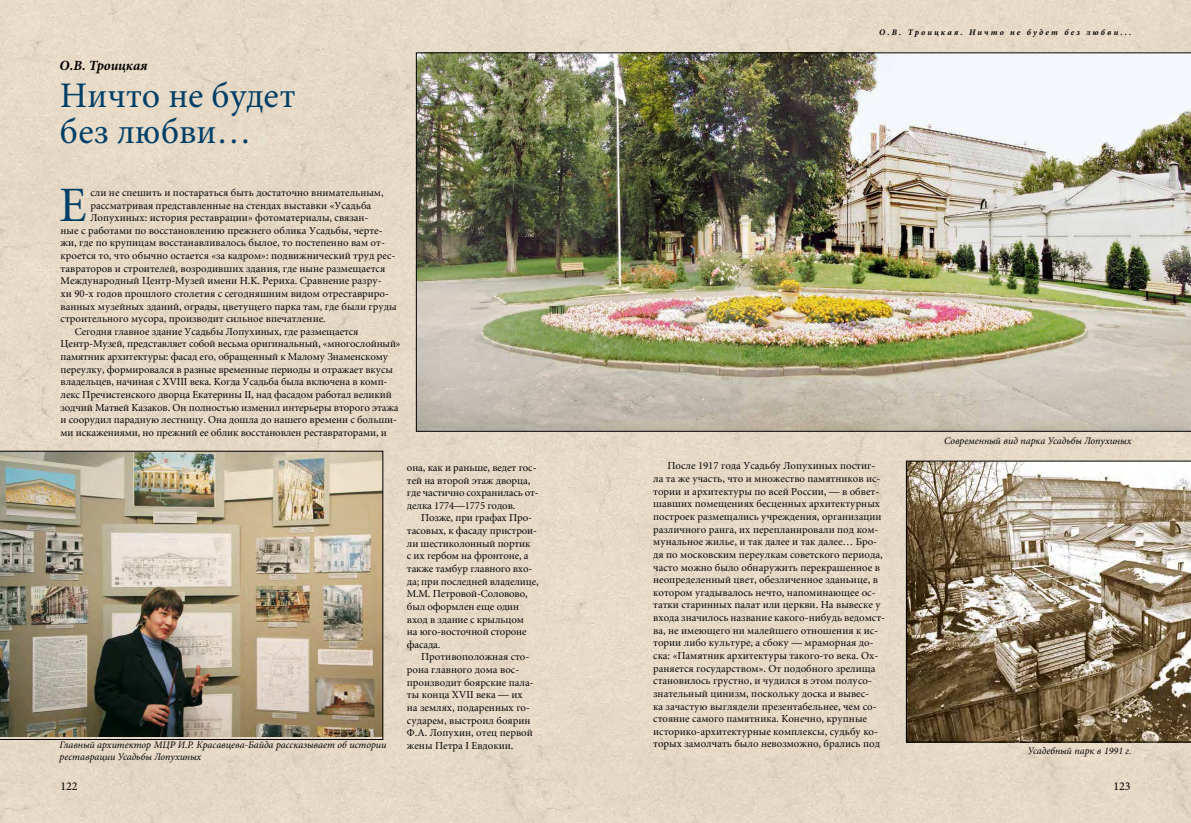
<style>
.page{position:relative;width:1191px;height:823px;background:#fff}
.page>*{position:absolute;margin:0;border:0;box-sizing:border-box;transform-origin:0 0}
.t1{font:48.6px "Miniature C";color:#003f68}
.t2{font:36px/36px "Minion Pro";color:#003f68}
.t3{font:italic 700 14px "Minion Pro";color:#000}
.t4{font:12px "Minion Pro";color:#000}
.t5{font:10.5px/12.6px "Miniature C";color:#000}
.t6{font:italic 10px/12px "Minion Pro";color:#000}
.t7{font:italic 700 8.5px "Minion Pro";letter-spacing:.25em;color:#000}
</style>
<div class="page">
<div style="left:0;top:0;width:1190px;height:822px;background:#e6d9c6"></div>
<img style="left:416px;top:53px;width:774px;height:378px">
<img style="left:0;top:450px;width:383px;height:289px">
<svg style="left:906px;top:460px;width:284px;height:281px;background:#978871"></svg>
<h3 class="t3" style="left:60px;top:55px;width:89px">О.В. Троицкая</h3>
<h2 class="t2" style="left:60px;top:78px;width:237px">Ничто не будет без любви…</h2>
<h1 class="t1" style="left:59px;top:181px;width:29px">Е</h1>
<p class="t5" style="left:90px;top:187px;width:295px">сли не спешить и постараться быть достаточно внимательным,</p>
<p class="t5" style="left:90px;top:199px;width:282px">рассматривая представленные на стендах выставки «Усадьба</p>
<p class="t5" style="left:90px;top:212px;width:279px">Лопухиных: история реставрации» фотоматериалы, связан-</p>
<p class="t5" style="left:61px;top:224px;width:323px">ные с работами по восстановлению прежнего облика Усадьбы, черте-</p>
<p class="t5" style="left:61px;top:237px;width:326px">жи, где по крупицам восстанавливалось былое, то постепенно вам от-</p>
<p class="t5" style="left:61px;top:250px;width:336px">кроется то, что обычно остается «за кадром»: подвижнический труд рес-</p>
<p class="t5" style="left:61px;top:262px;width:326px">тавраторов и строителей, возродивших здания, где ныне размещается</p>
<p class="t5" style="left:61px;top:275px;width:322px">Международный Центр-Музей имени Н.К. Рериха. Сравнение разру-</p>
<p class="t5" style="left:61px;top:287px;width:330px">хи 90-х годов прошлого столетия с сегодняшним видом отреставриро-</p>
<p class="t5" style="left:61px;top:300px;width:338px">ванных музейных зданий, ограды, цветущего парка там, где были груды</p>
<p class="t5" style="left:61px;top:313px;width:267px">строительного мусора, производит сильное впечатление.</p>
<p class="t5" style="left:75px;top:325px;width:285px">Сегодня главное здание Усадьбы Лопухиных, где размещается</p>
<p class="t5" style="left:61px;top:338px;width:341px">Центр-Музей, представляет собой весьма оригинальный, «многослойный»</p>
<p class="t5" style="left:61px;top:350px;width:329px">памятник архитектуры: фасад его, обращенный к Малому Знаменскому</p>
<p class="t5" style="left:61px;top:363px;width:334px">переулку, формировался в разные временные периоды и отражает вкусы</p>
<p class="t5" style="left:61px;top:376px;width:328px">владельцев, начиная с XVIII века. Когда Усадьба была включена в комп-</p>
<p class="t5" style="left:61px;top:388px;width:332px">лекс Пречистенского дворца Екатерины II, над фасадом работал великий</p>
<p class="t5" style="left:61px;top:401px;width:339px">зодчий Матвей Казаков. Он полностью изменил интерьеры второго этажа</p>
<p class="t5" style="left:61px;top:413px;width:338px">и соорудил парадную лестницу. Она дошла до нашего времени с больши-</p>
<p class="t5" style="left:61px;top:426px;width:328px">ми искажениями, но прежний ее облик восстановлен реставраторами, и</p>
<p class="t6" style="left:60px;top:738px;width:328px">Главный архитектор МЦР И.Р. Красавцева-Байда рассказывает об истории реставрации Усадьбы Лопухиных</p>
<p class="t5" style="left:407px;top:461px;width:133px">она, как и раньше, ведет гос&shy;тей на второй этаж дворца, где частично сохранилась от&shy;делка 1774—1775 годов.</p>
<p class="t5" style="left:407px;top:512px;width:133px;text-indent:14px">Позже, при графах Про&shy;тасовых, к фасаду пристрои&shy;ли шестиколонный портик<br>с их гербом на фронтоне, а также тамбур главного вхо&shy;да; при последней владелице,<br>М.М. Петровой-Соловово, был оформлен еще один вход в здание с крыльцом<br>на юго-восточной стороне фасада.</p>
<p class="t5" style="left:407px;top:650px;width:128px;text-indent:14px">Противоположная сто&shy;рона главного дома вос&shy;производит боярские пала&shy;ты конца XVII века — их на землях, подаренных го&shy;сударем, выстроил боярин<br>Ф.А. Лопухин, отец первой жены Петра I Евдокии.</p>
<p class="t7" style="left:879px;top:26px;width:254px">О.В. Троицкая. Ничто не будет без любви...</p>
<p class="t5" style="left:653px;top:460px;width:233px;text-indent:14px">После 1917 года Усадьбу Лопухиных постиг&shy;ла та же участь, что и множество памятников ис&shy;тории и архитектуры по всей России, — в обвет&shy;шавших помещениях бесценных архитектурных построек размещались учреждения, организации различного ранга, их перепланировали под ком&shy;мунальное жилье, и так далее и так далее… Бро&shy;дя по московским переулкам советского периода, часто можно было обнаружить перекрашенное в неопределенный цвет, обезличенное зданьице, в котором угадывалось нечто, напоминающее ос&shy;татки старинных палат или церкви. На вывеске у входа значилось название какого-нибудь ведомст&shy;ва, не имеющего ни малейшего отношения к ис&shy;тории либо культуре, а сбоку — мраморная до&shy;ска: «Памятник архитектуры такого-то века. Ох&shy;раняется государством». От подобного зрелища становилось грустно, и чудился в этом полусо&shy;знательный цинизм, поскольку доска и вывес-<br>ка зачастую выглядели презентабельнее, чем со&shy;стояние самого памятника. Конечно, крупные историко-архитектурные комплексы, судьбу ко&shy;торых замолчать было невозможно, брались под</p>
<p class="t6" style="left:944px;top:434px;width:189px">Современный вид парка Усадьбы Лопухиных</p>
<p class="t6" style="left:1028px;top:744px;width:105px">Усадебный парк в 1991 г.</p>
<p class="t4" style="left:60px;top:777px;width:19px">122</p>
<p class="t4" style="left:1113px;top:777px;width:19px">123</p>
</div>
